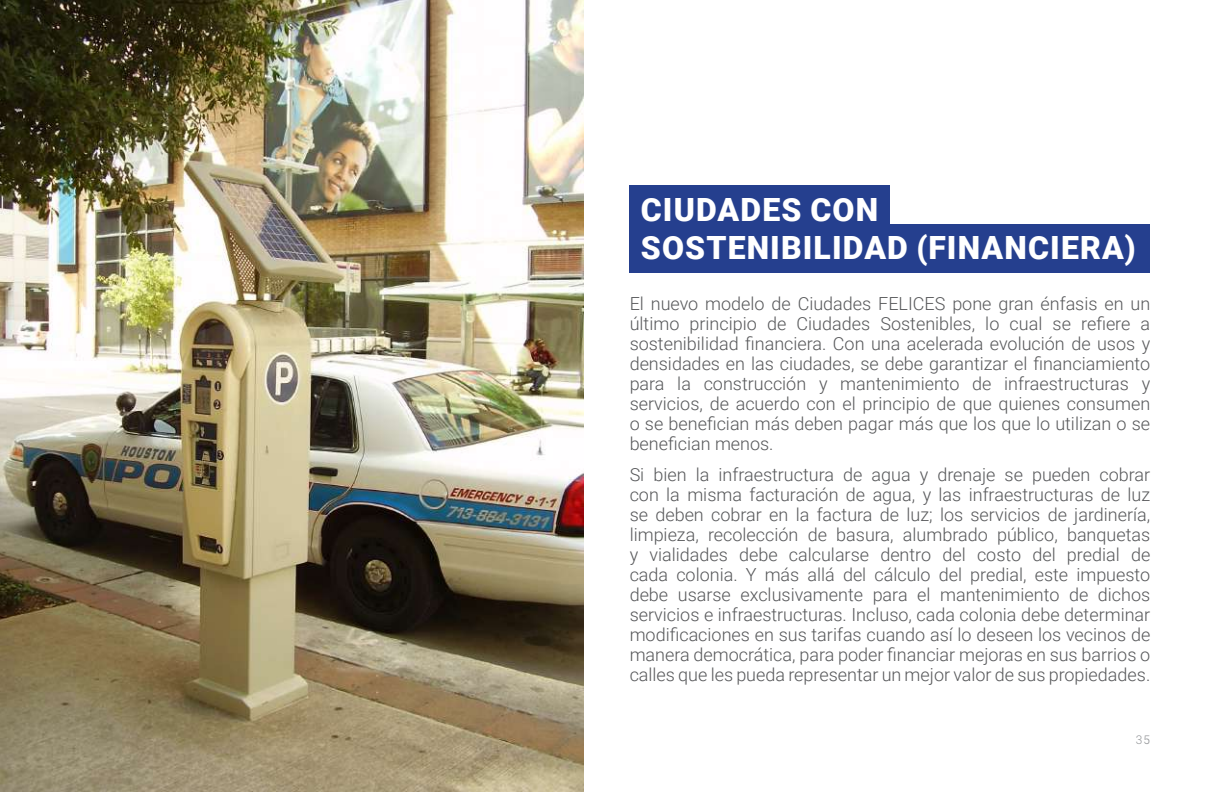
<style>
.page{position:relative;width:1224px;height:792px;background:#fff}
.page>*{position:absolute;margin:0;border:0;box-sizing:border-box;transform-origin:0 0}
.t1{font:900 32px/38px "Roboto";letter-spacing:.035em;color:#fff}
.t2{font:300 18px/20px "Roboto";color:#57585a;text-align:justify}
.t3{font:300 12px "Roboto Mono";color:#939598}
</style>
<div class="page">
<div style="left:630px;top:224px;width:520px;height:49px;background:#253f8e"></div>
<div style="left:630px;top:185px;width:260px;height:49px;background:#253f8e"></div>
<img style="left:0;top:0;width:583px;height:792px">
<h1 class="t1" style="left:641px;top:189px;width:496px">CIUDADES CON<br>SOSTENIBILIDAD (FINANCIERA)</h1>
<p class="t2" style="left:630px;top:293px;width:522px">El nuevo modelo de Ciudades FELICES pone gran énfasis en un último principio de Ciudades Sostenibles, lo cual se refiere a sostenibilidad financiera. Con una acelerada evolución de usos y densidades en las ciudades, se debe garantizar el financiamiento para la construcción y mantenimiento de infraestructuras y servicios, de acuerdo con el principio de que quienes consumen o se benefician más deben pagar más que los que lo utilizan o se benefician menos.</p>
<p class="t2" style="left:630px;top:464px;width:522px">Si bien la infraestructura de agua y drenaje se pueden cobrar con la misma facturación de agua, y las infraestructuras de luz se deben cobrar en la factura de luz; los servicios de jardinería, limpieza, recolección de basura, alumbrado público, banquetas y vialidades debe calcularse dentro del costo del predial de cada colonia. Y más allá del cálculo del predial, este impuesto debe usarse exclusivamente para el mantenimiento de dichos servicios e infraestructuras. Incluso, cada colonia debe determinar modificaciones en sus tarifas cuando así lo deseen los vecinos de manera democrática, para poder financiar mejoras en sus barrios o calles que les pueda representar un mejor valor de sus propiedades.</p>
<p class="t3" style="left:1136px;top:732px;width:16px">35</p>
</div>
